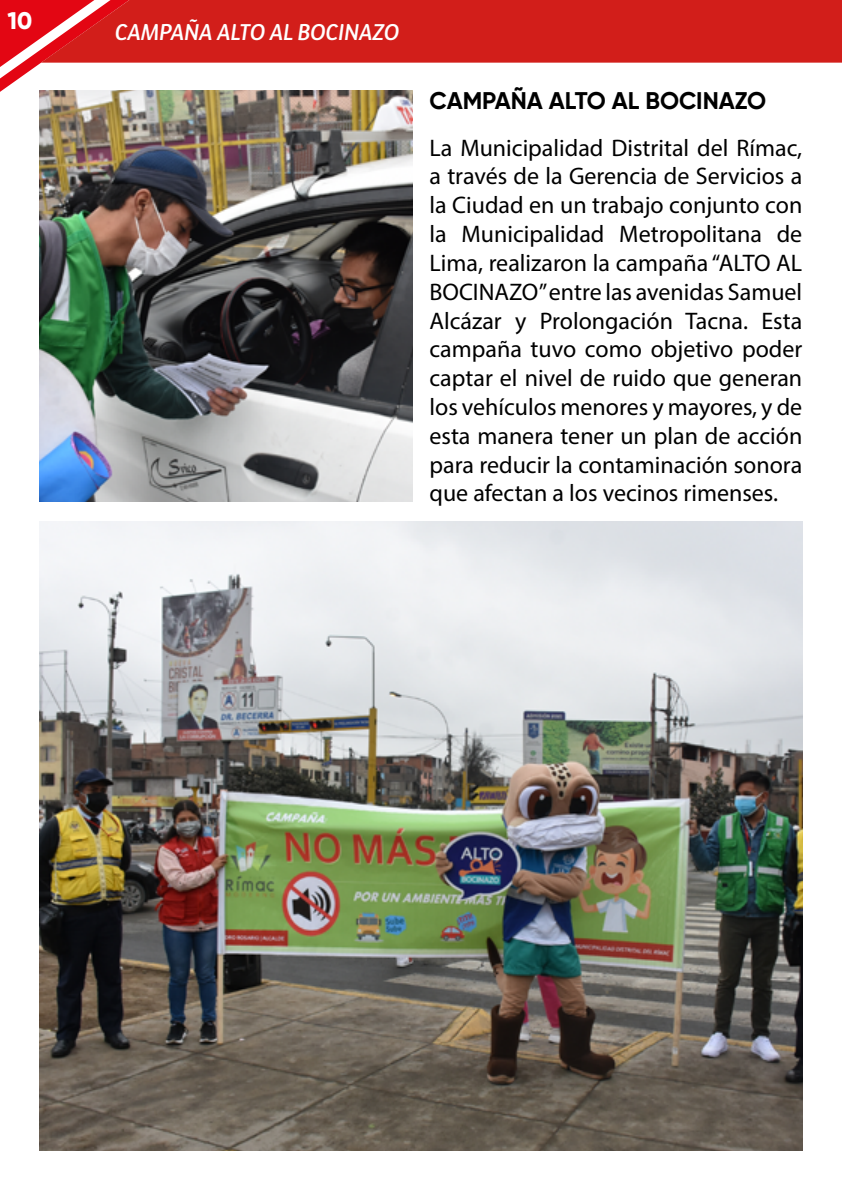
<style>
.page{position:relative;width:842px;height:1191px;background:#fff}
.page>*{position:absolute;margin:0;border:0;box-sizing:border-box;transform-origin:0 0}
.t1{font:24px/28.8px "Myriad Pro";color:#000;text-align:justify}
.t2{font:700 24px "Gilroy";color:#000}
.t3{font:800 24px "Gilroy";color:#fff}
.t4{font:italic 500 22px "Bw Surco";color:#fff}
</style>
<div class="page">
<svg style="left:0;top:0;width:129px;height:92px"></svg>
<svg style="left:41px;top:0;width:800px;height:63px;background:#d3211e"></svg>
<svg style="left:841px;top:0;width:1px;height:63px"></svg>
<img style="left:40px;top:91px;width:372px;height:410px">
<img style="left:40px;top:522px;width:762px;height:628px">
<p class="t3" style="left:7px;top:6px;width:26px">10</p>
<p class="t4" style="left:115px;top:17px;width:286px">CAMPAÑA ALTO AL BOCINAZO</p>
<p class="t2" style="left:429px;top:86px;width:338px">CAMPAÑA ALTO AL BOCINAZO</p>
<p class="t1" style="left:429px;top:133px;width:374px">La Municipalidad Distrital del Rímac, a través de la Gerencia de Servicios a la Ciudad en un trabajo conjunto con la Municipalidad Metropolitana de Lima, realizaron la campaña “ALTO AL BOCINAZO” entre las avenidas Samuel Alcázar y Prolongación Tacna. Esta campaña tuvo como objetivo poder captar el nivel de ruido que generan los vehículos menores y mayores, y de esta manera tener un plan de acción para reducir la contaminación sonora que afectan a los vecinos rimenses.</p>
</div>
